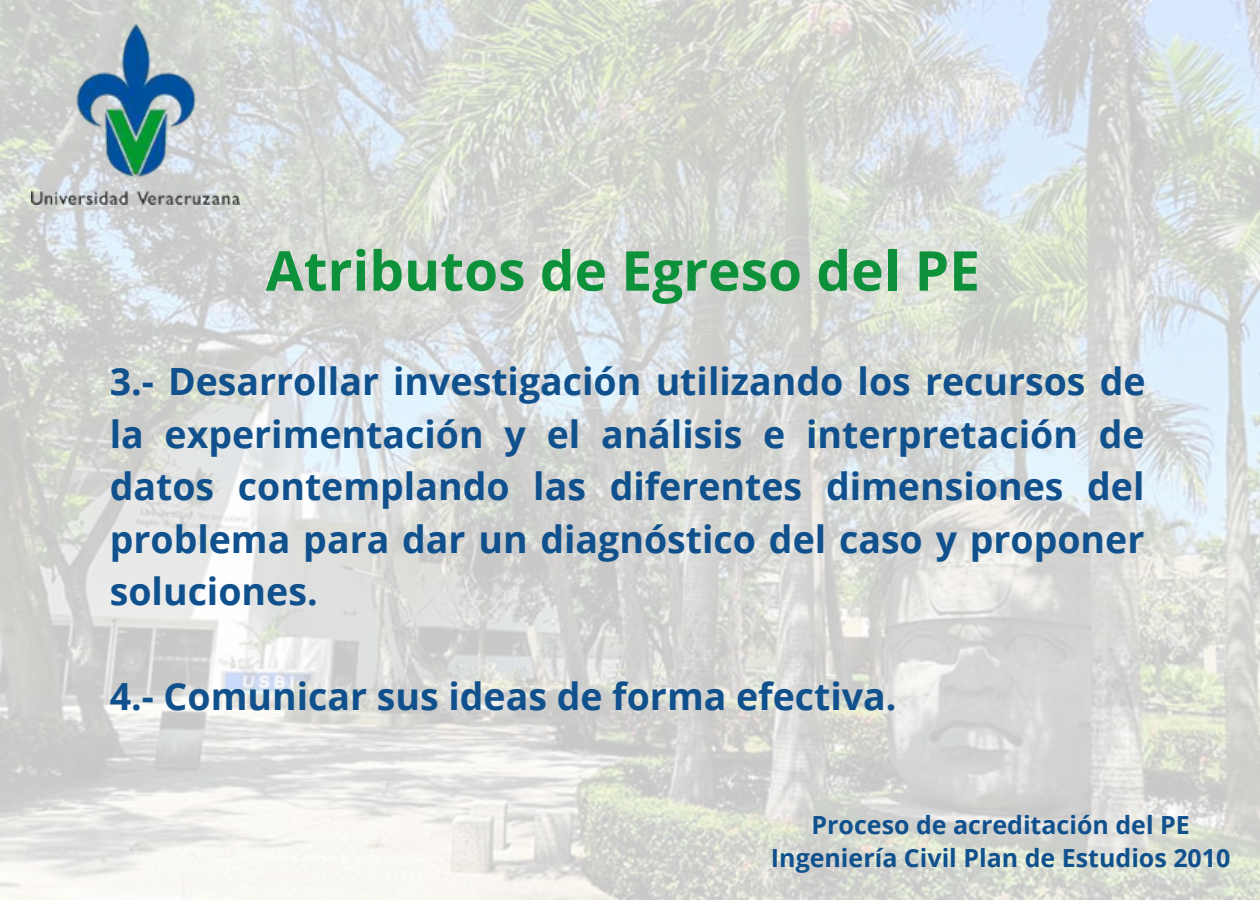
<style>
.page{position:relative;width:1260px;height:900px;background:#fff}
.page>*{position:absolute;margin:0;border:0;box-sizing:border-box;transform-origin:0 0}
.t1{font:700 55px "Open Sans";color:#0d913b}
.t2{font:700 37.5px/52.5px "Open Sans";color:#10518d;text-align:justify}
.t3{font:700 25px/33.8px "Open Sans";color:#10518d;text-align:center}
</style>
<div class="page">
<img style="left:0;top:0;width:1260px;height:900px">
<img style="left:31px;top:24px;width:208px;height:180px">
<h1 class="t1" style="left:266px;top:232px;width:716px">Atributos de Egreso del PE</h1>
<p class="t2" style="left:110px;top:354px;width:1037px">3.- Desarrollar investigación utilizando los recursos de la experimentación y el análisis e interpretación de datos contemplando las diferentes dimensiones del problema para dar un diagnóstico del caso y proponer soluciones.</p>
<p class="t2" style="left:110px;top:669px;width:788px">4.- Comunicar sus ideas de forma efectiva.</p>
<p class="t3" style="left:771px;top:807px;width:461px">Proceso de acreditación del PE<br>Ingeniería Civil Plan de Estudios 2010</p>
</div>
